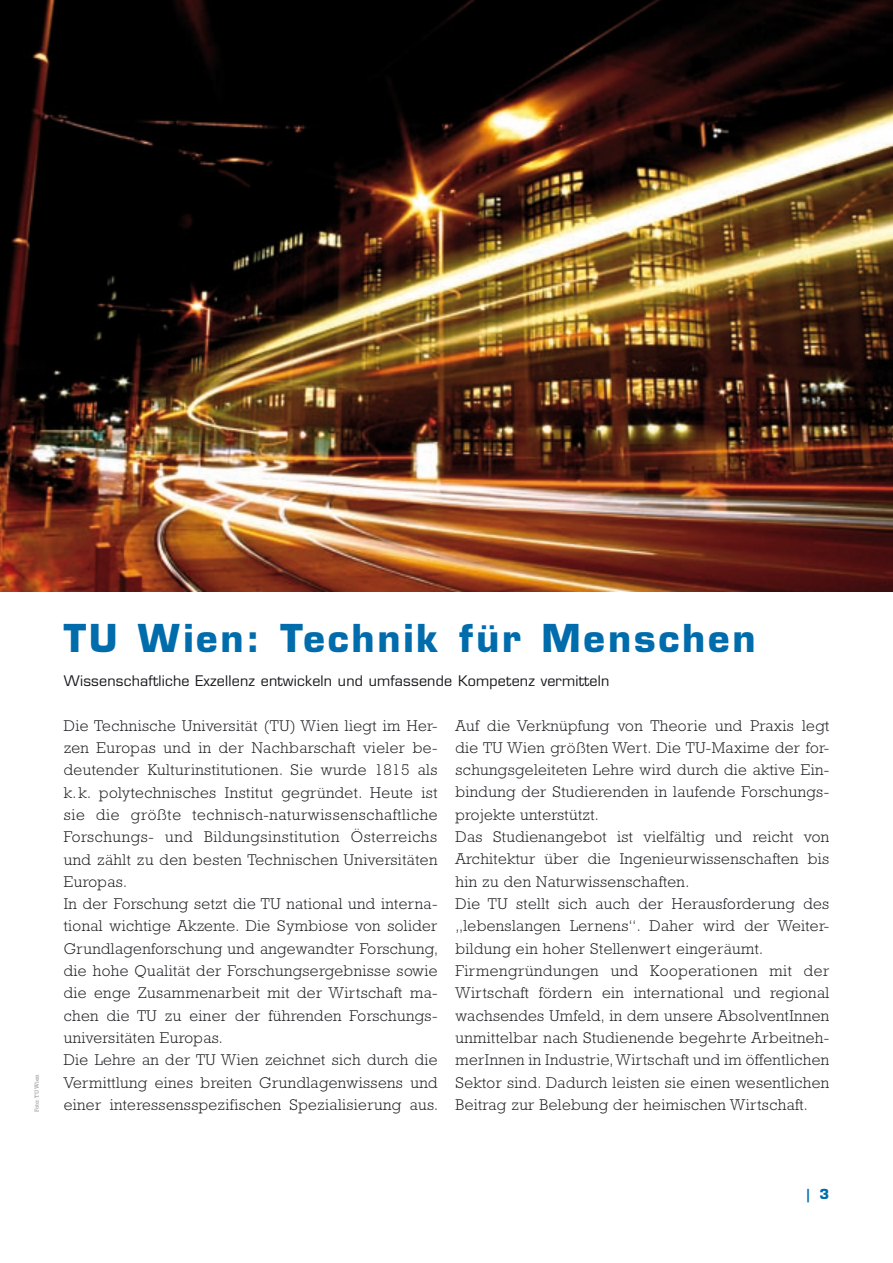
<style>
.page{position:relative;width:893px;height:1263px;background:#fff}
.page>*{position:absolute;margin:0;border:0;box-sizing:border-box;transform-origin:0 0}
.t1{font:37.5px "TU Sans Bol";letter-spacing:.075em;color:#006cac}
.t2{font:15.75px/22.4px "TU Serif Lig";letter-spacing:.025em;color:#1a171c}
.t3{font:14.25px "TU Sans";letter-spacing:.015em;color:#1a171c}
.t4{font:13.5px "TU Sans Bol";color:#006cac}
.t5{font:6px "TU Serif";color:#9d9ea0}
</style>
<div class="page">
<img style="left:0;top:0;width:893px;height:591px">
<p class="t5" style="left:33px;top:1112px;width:39px;rotate:-90deg">Foto: TU Wien</p>
<h1 class="t1" style="left:64px;top:615px;width:693px">TU Wien: Technik für Menschen</h1>
<p class="t3" style="left:64px;top:672px;width:547px">Wissenschaftliche Exzellenz entwickeln und umfassende Kompetenz vermitteln</p>
<p class="t2" style="left:64px;top:714px;width:376px">Die Technische Universität (TU) Wien liegt im Her&shy;zen Europas und in der Nachbarschaft vieler be&shy;deutender Kulturinstitutionen. Sie wurde 1815 als k. k. polytechnisches Institut gegründet. Heute ist sie die größte technisch-naturwissenschaftliche Forschungs- und Bildungsinstitution Österreichs und zählt zu den besten Technischen Universitäten Europas.<br>In der Forschung setzt die TU national und interna&shy;tional wichtige Akzente. Die Symbiose von solider Grundlagenforschung und angewandter Forschung, die hohe Qualität der Forschungsergebnisse sowie die enge Zusammenarbeit mit der Wirtschaft ma&shy;chen die TU zu einer der führenden Forschungs&shy;universitäten Europas.<br>Die Lehre an der TU Wien zeichnet sich durch die Vermittlung eines breiten Grundlagenwissens und einer interessensspezifischen Spezialisierung aus.</p>
<p class="t2" style="left:455px;top:714px;width:375px">Auf die Verknüpfung von Theorie und Praxis legt die TU Wien größten Wert. Die TU-Maxime der for&shy;schungsgeleiteten Lehre wird durch die aktive Ein&shy;bindung der Studierenden in laufende Forschungs&shy;projekte unterstützt.<br>Das Studienangebot ist vielfältig und reicht von Architektur über die Ingenieurwissenschaften bis hin zu den Naturwissenschaften.<br>Die TU stellt sich auch der Herausforderung des „lebenslangen Lernens“. Daher wird der Weiter&shy;bildung ein hoher Stellenwert eingeräumt.<br>Firmengründungen und Kooperationen mit der Wirtschaft fördern ein international und regional wachsendes Umfeld, in dem unsere AbsolventInnen unmittelbar nach Studienende begehrte Arbeitneh&shy;merInnen in Industrie, Wirtschaft und im öffentlichen Sektor sind. Dadurch leisten sie einen wesentlichen Beitrag zur Belebung der heimischen Wirtschaft.</p>
<p class="t4" style="left:804px;top:1186px;width:27px">| 3</p>
</div>
